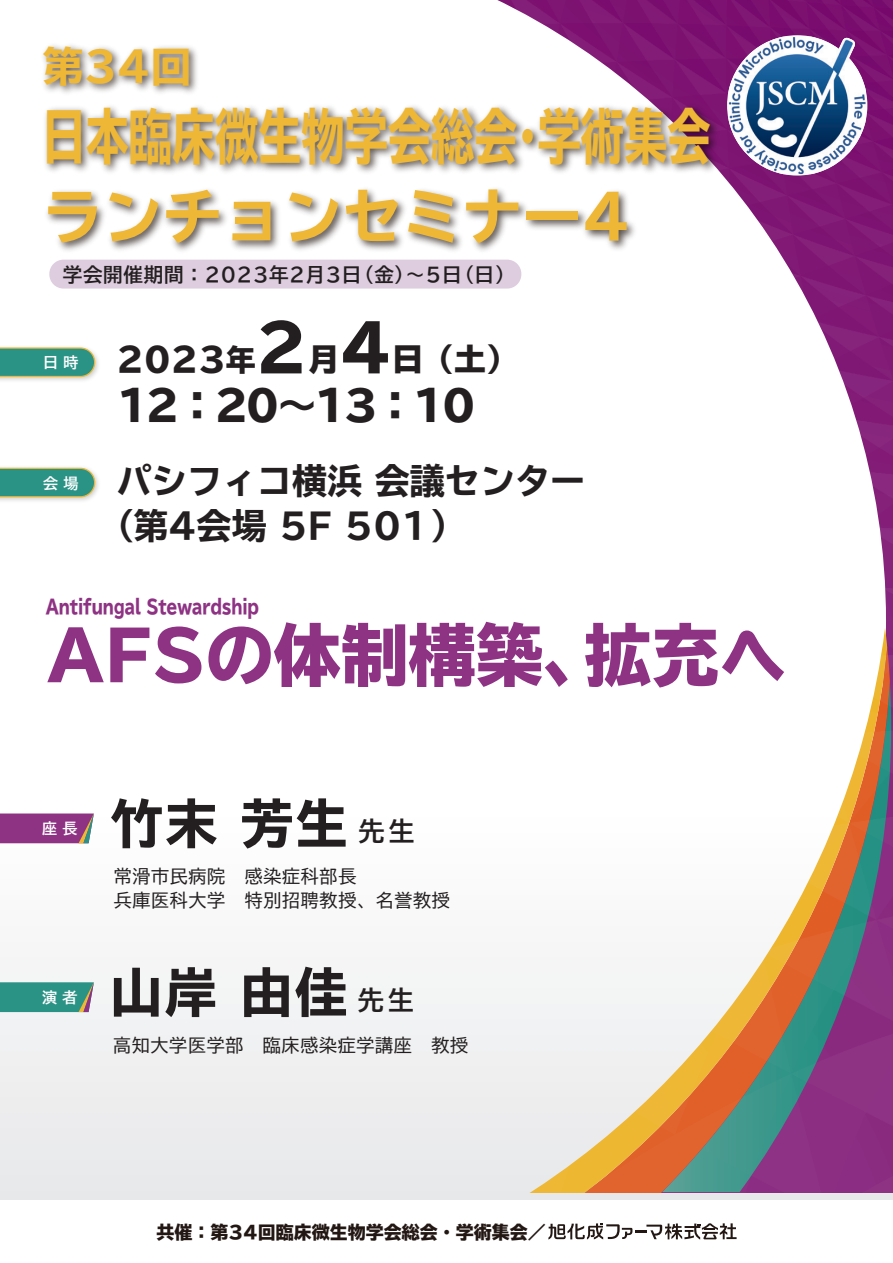
<style>
.page{position:relative;width:893px;height:1263px;background:#fff}
.page>*{position:absolute;margin:0;border:0;box-sizing:border-box;transform-origin:0 0}
.t1{font:67.5px "Tsutawaru Gothic H";color:#8e3284}
.t2{font:700 expanded 60px/80.6px "Tsutawaru Go Std";color:#eeb836;scale:.72 1}
.t3{font:700 expanded 52.5px "Tsutawaru Go Std";letter-spacing:.04em;color:#231f20}
.t4{font:800 41.55px "Tsutawaru Go Std";letter-spacing:-.12em;color:#231f20}
.t5{font:700 expanded 41.4px "Tsutawaru Go Std";color:#eeb836}
.t6{font:700 expanded 35.1px/45.3px "Tsutawaru Go Std";color:#231f20}
.t7{font:800 31.2px "Tsutawaru Go Std";color:#231f20}
.t8{font:700 19.5px "Tsutawaru Go Std";letter-spacing:.04em;color:#231f20}
.t9{font:19.5px "Tsutawaru Gothic H";letter-spacing:-.04em;color:#8e3284;scale:.8 1}
.t10{font:18px/24px "Tsutawaru Go Std";letter-spacing:.04em;color:#231f20}
.t11{font:18px "Tsutawaru Gothic H";color:#221713}
.t12{font:700 15px "Tsutawaru Go Std";color:#fff}
.s1{font-size:33.3px}
.s2{font-size:30px}
.s3{font-size:64.05px}
.s4{font-stretch:normal;font-size:26.25px}
</style>
<div class="page">
<div style="left:0;top:0;width:893px;height:1200px;background:linear-gradient(to bottom,#fff,#f2f2f3)"></div>
<img style="left:230px;top:0;width:663px;height:1192px">
<div style="left:49px;top:260px;width:472px;height:29px;background:#decddf;border-radius:14px"></div>
<svg style="left:548px;top:1223px;width:189px;height:16px"></svg>
<img style="left:35px;top:39px;width:689px;height:244px">
<img style="left:0;top:342px;width:104px;height:44px">
<svg style="left:0;top:347px;width:96px;height:31px;background:#4b9d87"></svg>
<img style="left:0;top:463px;width:104px;height:43px">
<svg style="left:0;top:467px;width:96px;height:31px;background:#4b9d87"></svg>
<svg style="left:0;top:813px;width:94px;height:30px;background:#924087"></svg>
<svg style="left:0;top:982px;width:94px;height:30px;background:#399488"></svg>
<svg style="left:727px;top:35px;width:140px;height:141px"></svg>
<img style="left:728px;top:37px;width:138px;height:137px">
<h3 class="t5" style="left:43px;top:43px;width:151px">第34回</h3>
<h2 class="t2" style="left:43px;top:98px;width:929px">日本臨床微生物学会総会・学術集会ランチョンセミナー4</h2>
<p class="t8" style="left:63px;top:259px;width:453px">学会開催期間：2023年2月3日（金）～5日（日）</p>
<p class="t12" style="left:43px;top:350px;width:37px">日 時</p>
<p class="t12" style="left:43px;top:471px;width:37px">会 場</p>
<h3 class="t7" style="left:117px;top:342px;width:402px"><span class="s1">2023</span><span class="s2">年</span><span class="s3">2</span>月<span class="s3">4</span>日（土）</h3>
<h3 class="t4" style="left:117px;top:382px;width:361px">12：20～13：10</h3>
<h3 class="t6" style="left:100px;top:459px;width:486px;text-indent:17px">パシフィコ横浜 会議センター（第4会場 5F 501）</h3>
<p class="t9" style="left:46px;top:597px;width:268px">Antifungal Stewardship</p>
<h1 class="t1" style="left:47px;top:621px;width:741px">AFSの体制構築、拡充へ</h1>
<p class="t12" style="left:42px;top:816px;width:37px">座 長</p>
<p class="t12" style="left:42px;top:985px;width:37px">演 者</p>
<h3 class="t3" style="left:111px;top:794px;width:306px">竹末 芳生<span class="s4">先生</span></h3>
<p class="t10" style="left:114px;top:864px;width:338px">常滑市民病院　感染症科部長<br>兵庫医科大学 特別招聘教授、名誉教授</p>
<h3 class="t3" style="left:110px;top:963px;width:306px">山岸 由佳<span class="s4">先生</span></h3>
<p class="t10" style="left:113px;top:1032px;width:356px">高知大学医学部　臨床感染症学講座　教授</p>
<p class="t11" style="left:156px;top:1223px;width:391px">共催：第34回臨床微生物学会総会・学術集会／</p>
</div>
